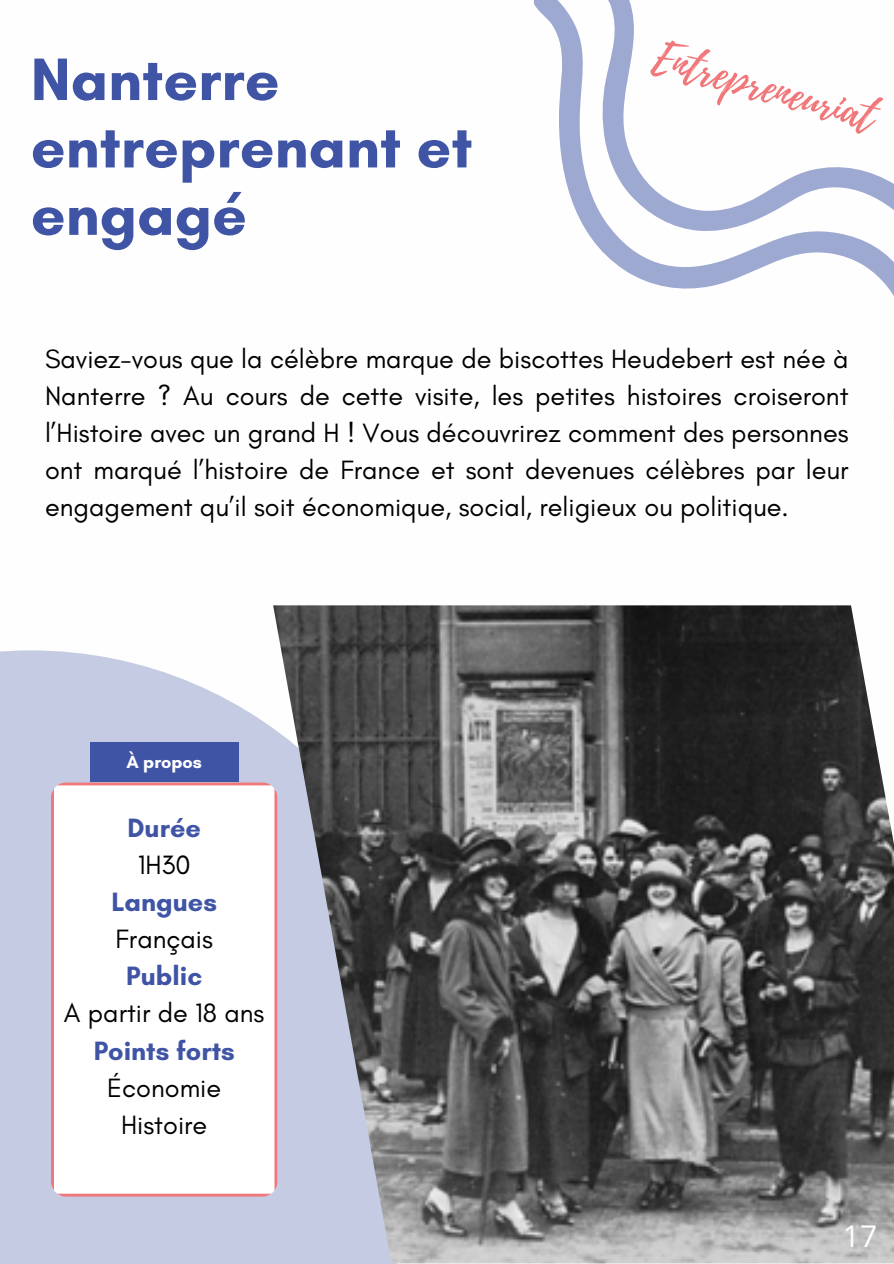
<style>
.page{position:relative;width:894px;height:1264px;background:#fff}
.page>*{position:absolute;margin:0;border:0;box-sizing:border-box;transform-origin:0 0}
.t1{font:700 60.9px/67.3px "Glacial Indifference";color:#3f54a4}
.t2{font:43.5px "Playlist Script";color:#f1787a}
.t3{font:30px "Open Sans";color:#fefefe}
.t4{font:27px/37.2px "Glacial Indifference";color:#000;text-align:justify}
.t5{font:700 18px "Glacial Indifference";color:#fff}
.s1{font-weight:700;color:#3f54a4}
</style>
<div class="page">
<svg style="left:0;top:650px;width:273px;height:613px;background:#cacfe5"></svg>
<img style="left:273px;top:605px;width:620px;height:658px">
<svg style="left:533px;top:0;width:50px;height:225px"></svg>
<svg style="left:583px;top:0;width:310px;height:295px"></svg>
<div style="left:90px;top:742px;width:148px;height:40px;background:#3f54a4"></div>
<svg style="left:51px;top:782px;width:226px;height:414px"></svg>
<p class="t1" style="left:31px;top:45px;width:443px">Nanterre entreprenant et engagé</p>
<p class="t2" style="left:663px;top:25px;width:229px;rotate:16deg">Entrepreneuriat</p>
<h2 class="t4" style="left:45px;top:339px;width:804px">Saviez-vous que la célèbre marque de biscottes Heudebert est née à Nanterre ? Au cours de cette visite, les petites histoires croiseront l’Histoire avec un grand H ! Vous découvrirez comment des personnes ont marqué l’histoire de France et sont devenues célèbres par leur engagement qu’il soit économique, social, religieux ou politique.</h2>
<h4 class="t5" style="left:126px;top:751px;width:77px">À propos</h4>
<p class="t4" style="left:64px;top:808px;width:202px;text-align:center"><span class="s1">Durée<br></span>1H30<br><span class="s1">Langues<br></span>Français<br><span class="s1">Public<br></span>A partir de 18 ans<br><span class="s1">Points forts<br></span>Économie<br>Histoire</p>
<p class="t3" style="left:842px;top:1214px;width:36px">17</p>
</div>
